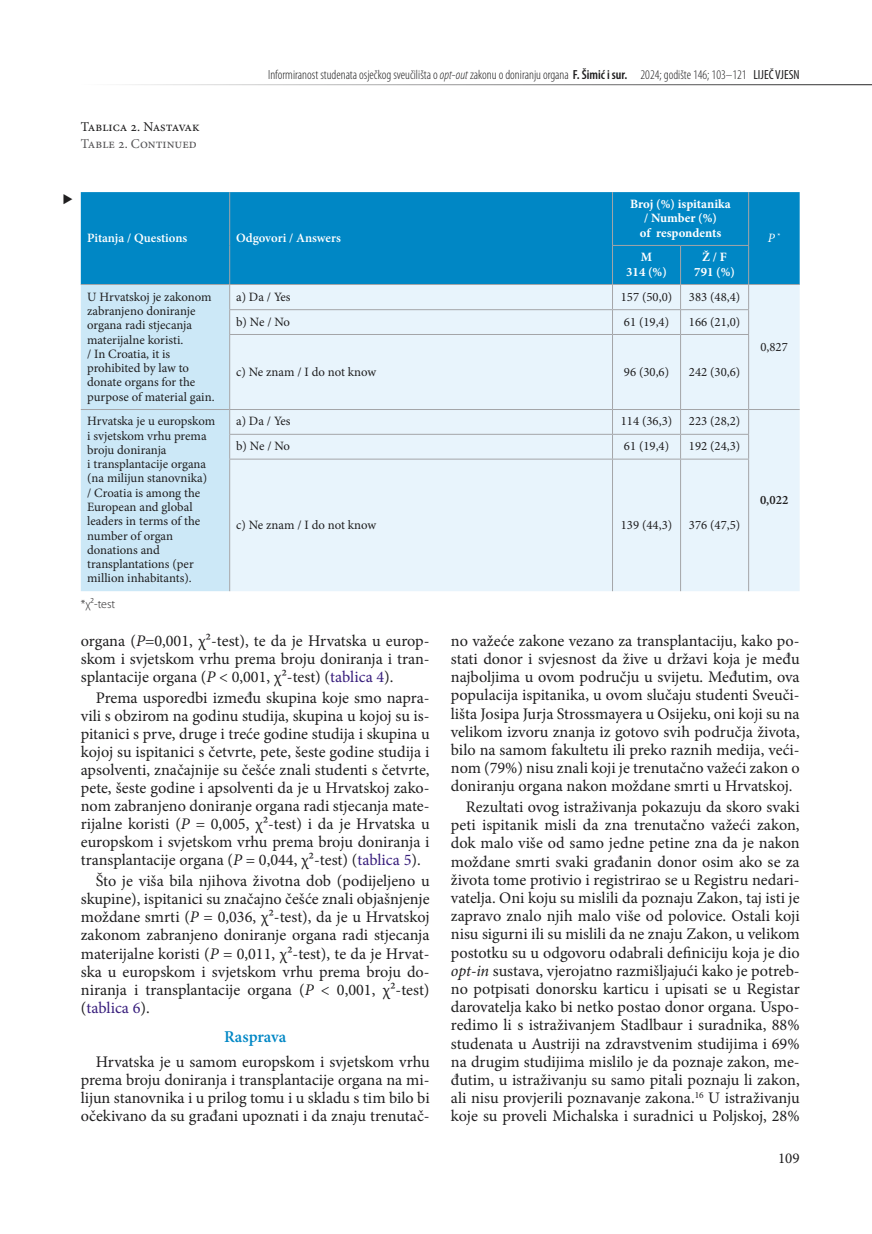
<style>
.page{position:relative;width:872px;height:1234px;background:#fff}
.page>*{position:absolute;margin:0;border:0;box-sizing:border-box;transform-origin:0 0}
.t1{font:600 16.5px "Minion Pro";color:#0087c5}
.t2{font:16.2px/18.1px "Minion Pro";color:#1f1e1f;text-align:justify}
.t3{font:15px "Minion Pro";color:#1f1e1f}
.t4{font:13.5px "Minion Pro";letter-spacing:-.005em;color:#1f1e1f}
.t5{font:13.5px "Minion Pro";color:#565557}
.t6{font:300 condensed 13.2px "Myriad Pro";color:#1f1e1f}
.t7{font:12.75px/14.2px "Minion Pro";color:#1f1e1f}
.t8{font:700 12.75px/14.2px "Minion Pro";color:#fff;text-align:center}
.t9{font:600 12.75px "Minion Pro";letter-spacing:-.005em;color:#fff}
.t10{font:600 12.75px "Minion Pro";color:#1f1e1f}
.t11{font:italic 12.75px "Minion Pro";color:#fff}
.t12{font:300 12px "Myriad Pro";color:#1f1e1f}
.s1{font-style:italic}
.s2{font-weight:600}
.s3{font-weight:400}
.s4{color:#371d7c}
</style>
<div class="page">
<hr style="left:81px;top:84px;width:791px;height:1px;background:#1f1e1f">
<div style="left:81px;top:192px;width:718px;height:92px;background:#0087c5"></div>
<div style="left:81px;top:285px;width:148px;height:306px;background:#cce8f7"></div>
<div style="left:230px;top:285px;width:569px;height:306px;background:#e8f4fc"></div>
<hr style="left:229px;top:192px;width:1px;height:53px;background:#a4a5a8">
<hr style="left:612px;top:192px;width:1px;height:53px;background:#a4a5a8">
<hr style="left:748px;top:192px;width:1px;height:53px;background:#a4a5a8">
<hr style="left:229px;top:245px;width:1px;height:39px;background:#a4a5a8">
<hr style="left:612px;top:245px;width:68px;height:1px;background:#a4a5a8">
<hr style="left:612px;top:246px;width:1px;height:38px;background:#a4a5a8">
<hr style="left:680px;top:245px;width:69px;height:1px;background:#a4a5a8">
<hr style="left:680px;top:246px;width:1px;height:38px;background:#a4a5a8">
<hr style="left:748px;top:246px;width:1px;height:38px;background:#a4a5a8">
<hr style="left:81px;top:284px;width:149px;height:1px;background:#a4a5a8">
<hr style="left:230px;top:284px;width:382px;height:1px;background:#a4a5a8">
<hr style="left:612px;top:284px;width:68px;height:1px;background:#a4a5a8">
<hr style="left:680px;top:284px;width:68px;height:1px;background:#a4a5a8">
<hr style="left:748px;top:284px;width:51px;height:1px;background:#a4a5a8">
<hr style="left:229px;top:309px;width:383px;height:1px;background:#a4a5a8">
<svg style="left:229px;top:285px;width:1px;height:49px"></svg>
<hr style="left:612px;top:309px;width:68px;height:1px;background:#a4a5a8">
<svg style="left:612px;top:285px;width:1px;height:49px"></svg>
<hr style="left:680px;top:309px;width:69px;height:1px;background:#a4a5a8">
<svg style="left:680px;top:285px;width:1px;height:49px"></svg>
<svg style="left:748px;top:285px;width:1px;height:49px"></svg>
<hr style="left:229px;top:334px;width:383px;height:1px;background:#a4a5a8">
<hr style="left:229px;top:335px;width:1px;height:74px;background:#a4a5a8">
<hr style="left:612px;top:334px;width:68px;height:1px;background:#a4a5a8">
<hr style="left:612px;top:335px;width:1px;height:74px;background:#a4a5a8">
<hr style="left:680px;top:334px;width:69px;height:1px;background:#a4a5a8">
<hr style="left:680px;top:335px;width:1px;height:74px;background:#a4a5a8">
<hr style="left:748px;top:335px;width:1px;height:74px;background:#a4a5a8">
<hr style="left:81px;top:409px;width:149px;height:1px;background:#a4a5a8">
<hr style="left:230px;top:409px;width:382px;height:1px;background:#a4a5a8">
<hr style="left:612px;top:409px;width:68px;height:1px;background:#a4a5a8">
<hr style="left:680px;top:409px;width:68px;height:1px;background:#a4a5a8">
<hr style="left:748px;top:409px;width:51px;height:1px;background:#a4a5a8">
<hr style="left:229px;top:434px;width:383px;height:1px;background:#a4a5a8">
<svg style="left:229px;top:410px;width:1px;height:48px"></svg>
<hr style="left:612px;top:434px;width:68px;height:1px;background:#a4a5a8">
<svg style="left:612px;top:410px;width:1px;height:48px"></svg>
<hr style="left:680px;top:434px;width:69px;height:1px;background:#a4a5a8">
<svg style="left:680px;top:410px;width:1px;height:48px"></svg>
<svg style="left:748px;top:410px;width:1px;height:48px"></svg>
<hr style="left:229px;top:458px;width:383px;height:1px;background:#a4a5a8">
<hr style="left:229px;top:459px;width:1px;height:132px;background:#a4a5a8">
<hr style="left:612px;top:458px;width:68px;height:1px;background:#a4a5a8">
<hr style="left:612px;top:459px;width:1px;height:132px;background:#a4a5a8">
<hr style="left:680px;top:458px;width:69px;height:1px;background:#a4a5a8">
<hr style="left:680px;top:459px;width:1px;height:132px;background:#a4a5a8">
<hr style="left:748px;top:459px;width:1px;height:132px;background:#a4a5a8">
<p class="t4" style="left:81px;top:118px;width:120px">Tablica 2. Nastavak</p>
<p class="t5" style="left:81px;top:135px;width:117px">Table 2. Continued</p>
<p class="t6" style="left:268px;top:67px;width:533px">Informiranost studenata osječkog sveučilišta o <span class="s1">opt-out</span> zakonu o doniranju organa <span class="s2">F. Šimić i sur.</span> 2024; godište 146; 103–121 <span class="s3">LIJEČ VJESN</span></p>
<p class="t9" style="left:87px;top:229px;width:102px">Pitanja / Questions</p>
<p class="t9" style="left:236px;top:229px;width:106px">Odgovori / Answers</p>
<p class="t8" style="left:630px;top:196px;width:102px">Broj (%) ispitanika / Number (%)<br>of respondents</p>
<p class="t8" style="left:626px;top:250px;width:42px">M<br>314 (%)</p>
<p class="t8" style="left:694px;top:250px;width:42px">Ž / F<br>791 (%)</p>
<p class="t7" style="left:87px;top:289px;width:129px">U Hrvatskoj je zakonom zabranjeno doniranje organa radi stjecanja materijalne koristi.<br>/ In Croatia, it is prohibited by law to donate organs for the purpose of material gain.</p>
<p class="t7" style="left:236px;top:289px;width:56px">a) Da / Yes</p>
<p class="t7" style="left:621px;top:289px;width:53px">157 (50,0)</p>
<p class="t7" style="left:689px;top:289px;width:53px">383 (48,4)</p>
<p class="t7" style="left:236px;top:314px;width:56px">b) Ne / No</p>
<p class="t7" style="left:624px;top:314px;width:47px">61 (19,4)</p>
<p class="t7" style="left:689px;top:314px;width:53px">166 (21,0)</p>
<p class="t7" style="left:236px;top:364px;width:142px">c) Ne znam / I do not know</p>
<p class="t7" style="left:624px;top:364px;width:47px">96 (30,6)</p>
<p class="t7" style="left:689px;top:364px;width:53px">242 (30,6)</p>
<p class="t7" style="left:87px;top:414px;width:129px">Hrvatska je u europskom i svjetskom vrhu prema broju doniranja<br>i transplantacije organa (na milijun stanovnika)<br>/ Croatia is among the<br>European and global leaders in terms of the number of organ donations and transplantations (per million inhabitants).</p>
<p class="t7" style="left:236px;top:414px;width:56px">a) Da / Yes</p>
<p class="t7" style="left:621px;top:414px;width:53px">114 (36,3)</p>
<p class="t7" style="left:689px;top:414px;width:53px">223 (28,2)</p>
<p class="t7" style="left:236px;top:439px;width:56px">b) Ne / No</p>
<p class="t7" style="left:624px;top:439px;width:47px">61 (19,4)</p>
<p class="t7" style="left:689px;top:439px;width:53px">192 (24,3)</p>
<p class="t7" style="left:236px;top:517px;width:142px">c) Ne znam / I do not know</p>
<p class="t7" style="left:621px;top:517px;width:53px">139 (44,3)</p>
<p class="t7" style="left:689px;top:517px;width:53px">376 (47,5)</p>
<p class="t12" style="left:81px;top:596px;width:36px">*χ²-test</p>
<p class="t11" style="left:767px;top:229px;width:14px">P <sup>*</sup></p>
<p class="t7" style="left:760px;top:339px;width:29px">0,827</p>
<p class="t10" style="left:760px;top:491px;width:30px">0,022</p>
<p class="t2" style="left:81px;top:631px;width:350px">organa (<span class="s1">P</span>=0,001, χ²-test), te da je Hrvatska u europ&shy;skom i svjetskom vrhu prema broju doniranja i tran&shy;splantacije organa (<span class="s1">P</span> &lt; 0,001, χ²-test) (<span class="s4">tablica 4</span>).</p>
<p class="t2" style="left:81px;top:688px;width:350px;text-indent:15px">Prema usporedbi između skupina koje smo napra&shy;vili s obzirom na godinu studija, skupina u kojoj su is&shy;pitanici s prve, druge i treće godine studija i skupina u kojoj su ispitanici s četvrte, pete, šeste godine studija i apsolventi, značajnije su češće znali studenti s četvrte, pete, šeste godine i apsolventi da je u Hrvatskoj zako&shy;nom zabranjeno doniranje organa radi stjecanja mate&shy;rijalne koristi (<span class="s1">P</span> = 0,005, χ²-test) i da je Hrvatska u europskom i svjetskom vrhu prema broju doniranja i transplantacije organa (<span class="s1">P</span> = 0,044, χ²-test) (<span class="s4">tablica 5</span>).</p>
<p class="t2" style="left:81px;top:871px;width:350px;text-indent:15px">Što je viša bila njihova životna dob (podijeljeno u skupine), ispitanici su značajno češće znali objašnjenje moždane smrti (<span class="s1">P</span> = 0,036, χ²-test), da je u Hrvatskoj zakonom zabranjeno doniranje organa radi stjecanja materijalne koristi (<span class="s1">P</span> = 0,011, χ²-test), te da je Hrvat&shy;ska u europskom i svjetskom vrhu prema broju do&shy;niranja i transplantacije organa (<span class="s1">P</span> &lt; 0,001, χ²-test) (<span class="s4">tablica 6</span>).</p>
<p class="t1" style="left:224px;top:1025px;width:64px">Rasprava</p>
<p class="t2" style="left:81px;top:1052px;width:350px;text-indent:15px">Hrvatska je u samom europskom i svjetskom vrhu prema broju doniranja i transplantacije organa na mi&shy;lijun stanovnika i u prilog tomu i u skladu s tim bilo bi očekivano da su građani upoznati i da znaju trenutač-</p>
<p class="t2" style="left:451px;top:631px;width:350px">no važeće zakone vezano za transplantaciju, kako po&shy;stati donor i svjesnost da žive u državi koja je među najboljima u ovom području u svijetu. Međutim, ova populacija ispitanika, u ovom slučaju studenti Sveuči&shy;lišta Josipa Jurja Strossmayera u Osijeku, oni koji su na velikom izvoru znanja iz gotovo svih područja života, bilo na samom fakultetu ili preko raznih medija, veći&shy;nom (79%) nisu znali koji je trenutačno važeći zakon o doniranju organa nakon moždane smrti u Hrvatskoj.</p>
<p class="t2" style="left:451px;top:797px;width:350px;text-indent:15px">Rezultati ovog istraživanja pokazuju da skoro svaki peti ispitanik misli da zna trenutačno važeći zakon, dok malo više od samo jedne petine zna da je nakon moždane smrti svaki građanin donor osim ako se za života tome protivio i registrirao se u Registru nedari&shy;vatelja. Oni koju su mislili da poznaju Zakon, taj isti je zapravo znalo njih malo više od polovice. Ostali koji nisu sigurni ili su mislili da ne znaju Zakon, u velikom postotku su u odgovoru odabrali definiciju koja je dio <span class="s1">opt-in</span> sustava, vjerojatno razmišljajući kako je potreb&shy;no potpisati donorsku karticu i upisati se u Registar darovatelja kako bi netko postao donor organa. Uspo&shy;redimo li s istraživanjem Stadlbaur i suradnika, 88% studenata u Austriji na zdravstvenim studijima i 69% na drugim studijima mislilo je da poznaje zakon, me&shy;đutim, u istraživanju su samo pitali poznaju li zakon, ali nisu provjerili poznavanje zakona.<sup>16</sup> U istraživanju koje su proveli Michalska i suradnici u Poljskoj, 28%</p>
<p class="t3" style="left:778px;top:1147px;width:23px">109</p>
</div>
